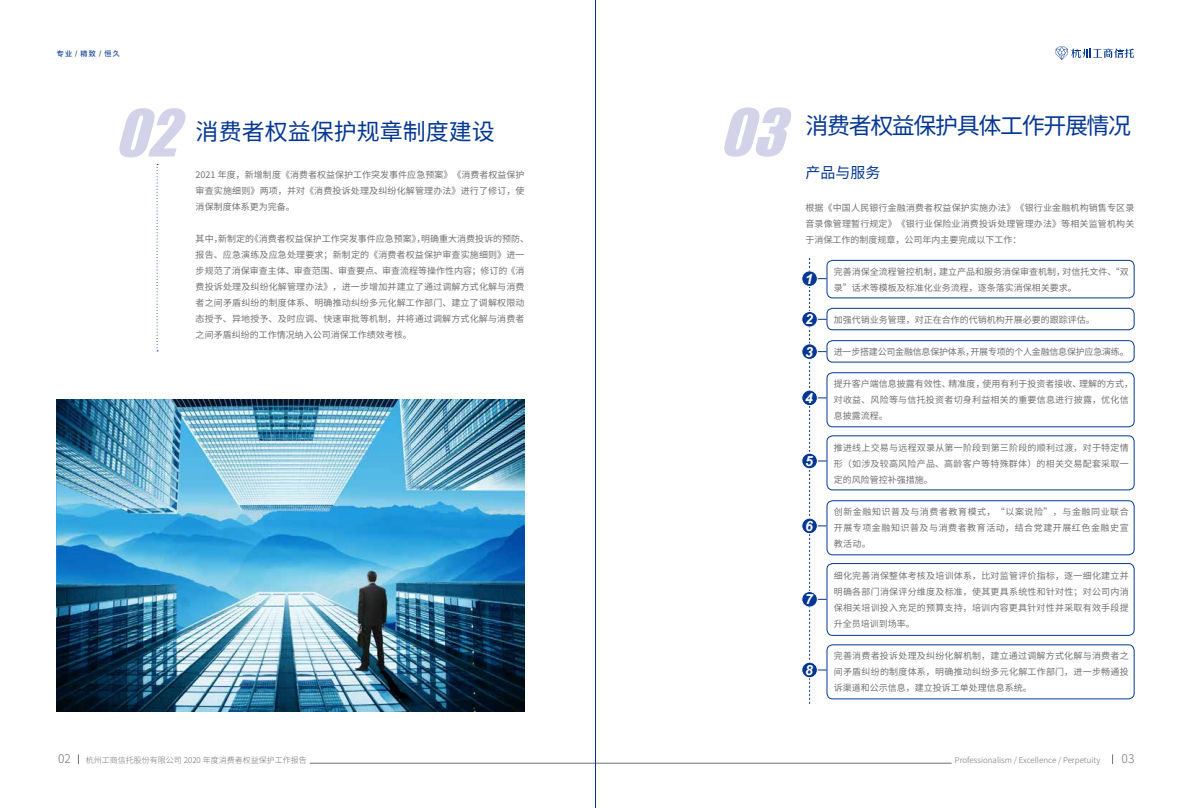
<style>
.page{position:relative;width:1191px;height:808px;background:#fff}
.page>*{position:absolute;margin:0;border:0;box-sizing:border-box;transform-origin:0 0}
.t1{font:italic 60px "Impact";color:#d2d2e9}
.t2{font:23px "Source Han Sans CN";letter-spacing:-.06em;color:#043793}
.t3{font:23px "Source Han Sans CN";color:#043793}
.t4{font:15px "Source Han Sans CN";color:#043793}
.t5{font:italic 700 14px "Arial";color:#fff}
.t6{font:300 12px "Source Han Sans CN";color:#727171}
.t7{font:9px/16px "Source Han Sans CN";letter-spacing:.015em;color:#727171;text-align:justify}
.t8{font:9px "Source Han Sans CN";letter-spacing:-.025em;color:#727171}
.t9{font:300 8px "Source Han Sans CN";color:#727171}
.t10{font:7px "FZLTZHUNHK GBK1 0";color:#043793}
</style>
<div class="page">
<hr style="left:310px;top:763px;width:641px;height:1px;background:#727171">
<svg style="left:1055px;top:47px;width:79px;height:13px"></svg>
<hr style="left:595px;top:0;width:1px;height:808px;background:#043793">
<div style="left:802px;top:271px;width:15px;height:15px;background:#043793;border-radius:50%"></div>
<div style="left:801px;top:270px;width:17px;height:17px;border:1px solid #fff;border-radius:50%"></div>
<div style="left:826px;top:260px;width:308px;height:38px;border:1px solid #043793;border-radius:6px"></div>
<div style="left:826px;top:372px;width:308px;height:55px;border:1px solid #043793;border-radius:6px"></div>
<div style="left:826px;top:435px;width:308px;height:55px;border:1px solid #043793;border-radius:6px"></div>
<div style="left:826px;top:500px;width:308px;height:55px;border:1px solid #043793;border-radius:6px"></div>
<div style="left:826px;top:644px;width:308px;height:55px;border:1px solid #043793;border-radius:6px"></div>
<div style="left:826px;top:563px;width:308px;height:73px;border:1px solid #043793;border-radius:6px"></div>
<div style="left:802px;top:390px;width:15px;height:16px;background:#043793;border-radius:50%"></div>
<div style="left:801px;top:390px;width:17px;height:16px;border:1px solid #fff;border-radius:50%"></div>
<div style="left:802px;top:453px;width:15px;height:16px;background:#043793;border-radius:50%"></div>
<div style="left:801px;top:453px;width:17px;height:16px;border:1px solid #fff;border-radius:50%"></div>
<div style="left:802px;top:518px;width:15px;height:16px;background:#043793;border-radius:50%"></div>
<div style="left:801px;top:518px;width:17px;height:16px;border:1px solid #fff;border-radius:50%"></div>
<div style="left:802px;top:662px;width:15px;height:16px;background:#043793;border-radius:50%"></div>
<div style="left:801px;top:662px;width:17px;height:16px;border:1px solid #fff;border-radius:50%"></div>
<div style="left:802px;top:591px;width:15px;height:16px;background:#043793;border-radius:50%"></div>
<div style="left:801px;top:591px;width:17px;height:17px;border:1px solid #fff;border-radius:50%"></div>
<div style="left:826px;top:308px;width:308px;height:22px;border:1px solid #043793;border-radius:6px"></div>
<div style="left:802px;top:311px;width:15px;height:16px;background:#043793;border-radius:50%"></div>
<div style="left:801px;top:311px;width:17px;height:17px;border:1px solid #fff;border-radius:50%"></div>
<div style="left:826px;top:340px;width:308px;height:22px;border:1px solid #043793;border-radius:6px"></div>
<svg style="left:809px;top:258px;width:17px;height:446px"></svg>
<div style="left:802px;top:344px;width:15px;height:15px;background:#043793;border-radius:50%"></div>
<div style="left:801px;top:343px;width:17px;height:17px;border:1px solid #fff;border-radius:50%"></div>
<svg style="left:157px;top:164px;width:1px;height:187px"></svg>
<img style="left:57px;top:400px;width:467px;height:312px">
<p class="t10" style="left:57px;top:50px;width:65px">专业/精致/恒久</p>
<h1 class="t1" style="left:115px;top:86px;width:88px">02</h1>
<h2 class="t3" style="left:196px;top:118px;width:301px">消费者权益保护规章制度建设</h2>
<p class="t7" style="left:196px;top:167px;width:330px">2021 年度，新增制度《消费者权益保护工作突发事件应急预案》《消费者权益保护审查实施细则》两项，并对《消费投诉处理及纠纷化解管理办法》进行了修订，使消保制度体系更为完备。</p>
<p class="t7" style="left:196px;top:231px;width:335px;text-align:left">其中，新制定的《消费者权益保护工作突发事件应急预案》，明确重大消费投诉的预防、报告、应急演练及应急处理要求；新制定的《消费者权益保护审查实施细则》进一步规范了消保审查主体、审查范围、审查要点、审查流程等操作性内容；修订的《消费投诉处理及纠纷化解管理办法》，进一步增加并建立了通过调解方式化解与消费者之间矛盾纠纷的制度体系、明确推动纠纷多元化解工作部门、建立了调解权限动态授予、异地授予、及时应调、快速审批等机制，并将通过调解方式化解与消费者之间矛盾纠纷的工作情况纳入公司消保工作绩效考核。</p>
<h1 class="t1" style="left:719px;top:86px;width:90px">03</h1>
<h2 class="t2" style="left:805px;top:113px;width:327px">消费者权益保护具体工作开展情况</h2>
<h3 class="t4" style="left:805px;top:164px;width:76px">产品与服务</h3>
<p class="t7" style="left:805px;top:200px;width:330px">根据《中国人民银行金融消费者权益保护实施办法》《银行业金融机构销售专区录音录像管理暂行规定》《银行业保险业消费投诉处理管理办法》等相关监管机构关于消保工作的制度规章，公司年内主要完成以下工作：</p>
<p class="t7" style="left:834px;top:264px;width:296px">完善消保全流程管控机制，建立产品和服务消保审查机制，对信托文件、“双录”话术等模板及标准化业务流程，逐条落实消保相关要求。</p>
<p class="t7" style="left:834px;top:312px;width:262px">加强代销业务管理，对正在合作的代销机构开展必要的跟踪评估。</p>
<p class="t8" style="left:834px;top:347px;width:296px">进一步搭建公司金融信息保护体系，开展专项的个人金融信息保护应急演练。</p>
<p class="t7" style="left:834px;top:376px;width:301px;text-align:left">提升客户端信息披露有效性、精准度，使用有利于投资者接收、理解的方式，对收益、风险等与信托投资者切身利益相关的重要信息进行披露，优化信息披露流程。</p>
<p class="t7" style="left:834px;top:440px;width:296px">推进线上交易与远程双录从第一阶段到第三阶段的顺利过渡，对于特定情形（如涉及较高风险产品、高龄客户等特殊群体）的相关交易配套采取一定的风险管控补强措施。</p>
<p class="t7" style="left:834px;top:504px;width:296px">创新金融知识普及与消费者教育模式，“以案说险”，与金融同业联合开展专项金融知识普及与消费者教育活动，结合党建开展红色金融史宣教活动。</p>
<p class="t7" style="left:834px;top:568px;width:296px">细化完善消保整体考核及培训体系，比对监管评价指标，逐一细化建立并明确各部门消保评分维度及标准，使其更具系统性和针对性；对公司内消保相关培训投入充足的预算支持，培训内容更具针对性并采取有效手段提升全员培训到场率。</p>
<p class="t7" style="left:834px;top:648px;width:296px">完善消费者投诉处理及纠纷化解机制，建立通过调解方式化解与消费者之间矛盾纠纷的制度体系，明确推动纠纷多元化解工作部门，进一步畅通投诉渠道和公示信息，建立投诉工单处理信息系统。</p>
<h3 class="t5" style="left:805px;top:269px;width:9px">1</h3>
<h3 class="t5" style="left:805px;top:310px;width:9px">2</h3>
<h3 class="t5" style="left:805px;top:342px;width:9px">3</h3>
<h3 class="t5" style="left:805px;top:389px;width:9px">4</h3>
<h3 class="t5" style="left:805px;top:452px;width:9px">5</h3>
<h3 class="t5" style="left:805px;top:517px;width:9px">6</h3>
<h3 class="t5" style="left:805px;top:590px;width:9px">7</h3>
<h3 class="t5" style="left:805px;top:661px;width:9px">8</h3>
<h3 class="t6" style="left:58px;top:752px;width:14px">02</h3>
<h3 class="t6" style="left:1121px;top:752px;width:14px">03</h3>
<p class="t9" style="left:86px;top:755px;width:223px">杭州工商信托股份有限公司 2020 年度消费者权益保护工作报告</p>
<p class="t9" style="left:954px;top:755px;width:147px">Professionalism / Excellence / Perpetuity</p>
</div>
